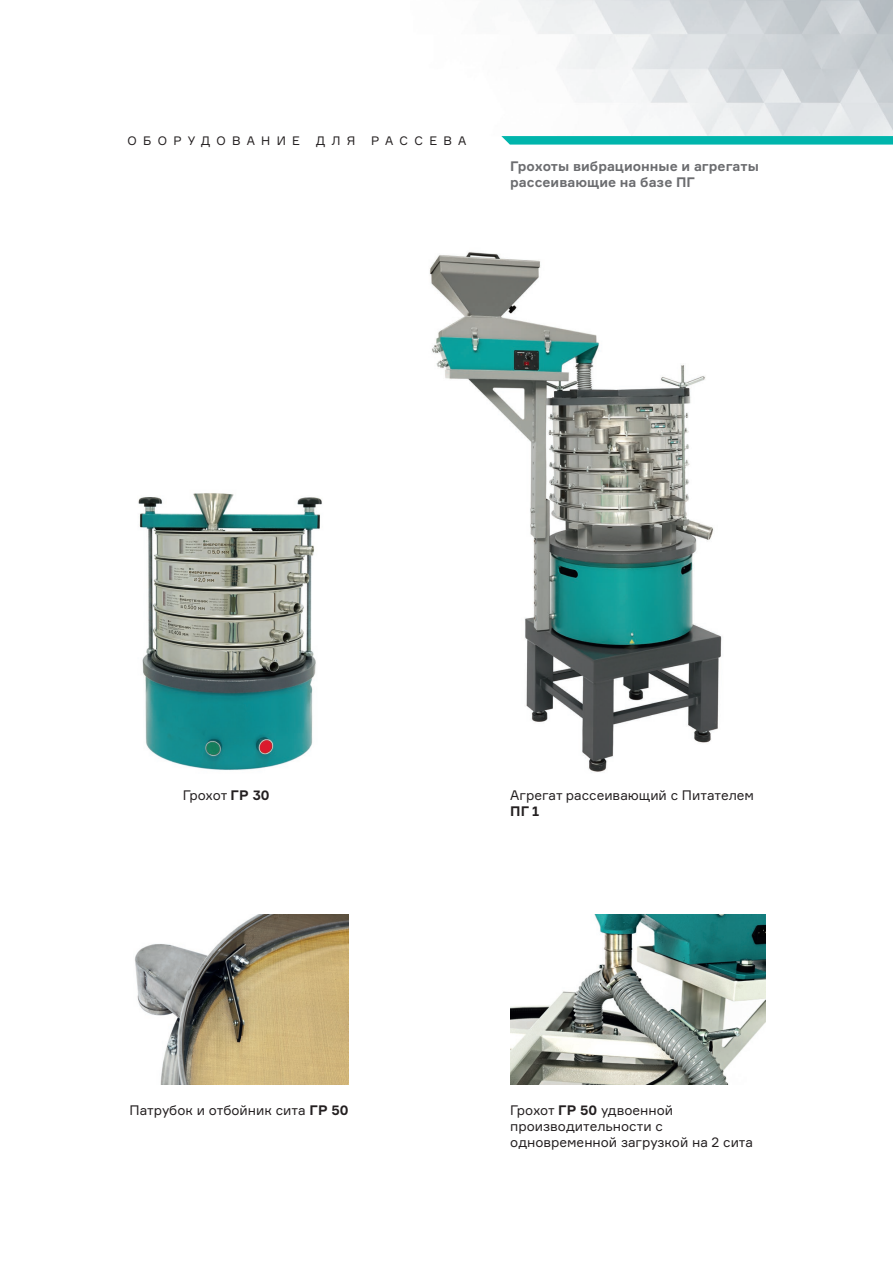
<style>
.page{position:relative;width:893px;height:1263px;background:#fff}
.page>*{position:absolute;margin:0;border:0;box-sizing:border-box;transform-origin:0 0}
.t1{font:13.5px/16.2px "Formular";color:#231f20}
.t2{font:700 13.5px/16.2px "Formular";color:#6c6d70}
.t3{font:700 13.5px "Formular";color:#231f20}
.t4{font:12px "Formular";letter-spacing:.525em;color:#231f20}
.s1{font-weight:700}
</style>
<div class="page">
<img style="left:135px;top:914px;width:214px;height:170px">
<img style="left:138px;top:493px;width:184px;height:277px">
<img style="left:429px;top:252px;width:293px;height:521px">
<img style="left:510px;top:914px;width:255px;height:170px">
<img style="left:518px;top:0;width:375px;height:136px">
<svg style="left:501px;top:136px;width:392px;height:9px"></svg>
<p class="t4" style="left:128px;top:133px;width:174px">ОБОРУДОВАНИЕ</p>
<p class="t4" style="left:316px;top:133px;width:41px">ДЛЯ</p>
<p class="t4" style="left:371px;top:133px;width:97px">РАССЕВА</p>
<p class="t2" style="left:510px;top:157px;width:250px">Грохоты вибрационные и агрегаты рассеивающие на базе ПГ</p>
<p class="t1" style="left:183px;top:787px;width:88px">Грохот <span class="s1">ГР 30</span></p>
<p class="t1" style="left:130px;top:1101px;width:221px">Патрубок и отбойник сита <span class="s1">ГР 50</span></p>
<p class="t1" style="left:510px;top:787px;width:245px">Агрегат рассеивающий с Питателем</p>
<p class="t3" style="left:510px;top:803px;width:31px">ПГ 1</p>
<p class="t1" style="left:510px;top:1101px;width:244px">Грохот <span class="s1">ГР 50</span> удвоенной производительности с одновременной загрузкой на 2 сита</p>
</div>
